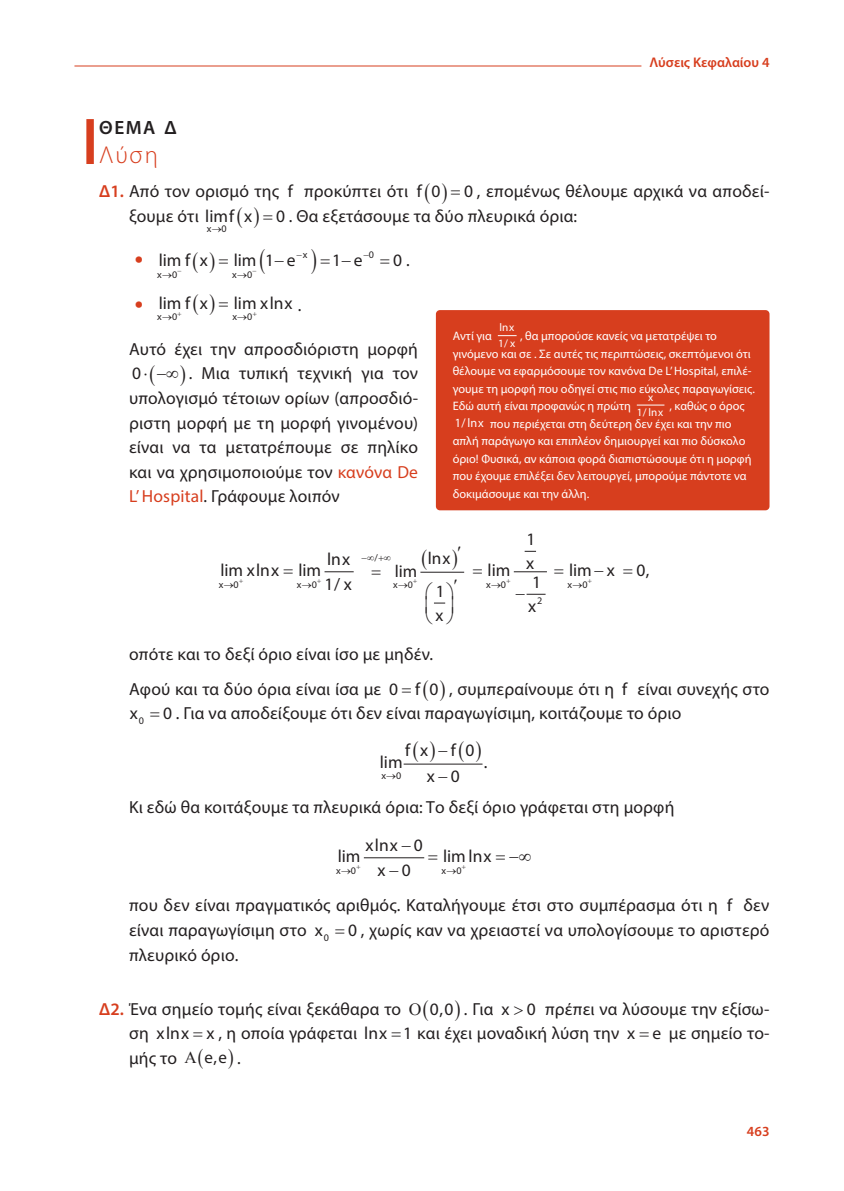
<style>
.page{position:relative;width:844px;height:1191px;background:#fff}
.page>*{position:absolute;margin:0;border:0;box-sizing:border-box;transform-origin:0 0}
.t1{font:300 24.5px "Myriad Pro";color:#d73e1e}
.t2{font:700 24.5px "Myriad Pro";color:#d73e1e}
.t3{font:600 19.25px "Myriad Pro";color:#231f20}
.t4{font:17.5px/24.5px "Myriad Pro";letter-spacing:.01em;color:#231f20}
.t5{font:17.15px/24px "Myriad Pro";color:#231f20}
.t6{font:16.97px "Myriad Pro";color:#231f20}
.t7{font:600 14px "Myriad Pro";color:#d73e1e}
.t8{font:12.25px/17.5px "Myriad Pro";color:#fff}
.t9{font:11.03px/15.6px "Myriad Pro";letter-spacing:.035em;color:#fff}
.t10{font:10.15px "Myriad Pro";color:#231f20}
.t11{font:9.97px "Myriad Pro";color:#231f20}
.t12{font:9.97px "Symbol";color:#231f20}
.s1{font-weight:600;color:#d73e1e}
.s2{color:#d73e1e}
.s3{font-size:12.42px}
.s4{font-size:17.5px}
</style>
<div class="page">
<hr style="left:74px;top:65px;width:567px;height:1px;background:#d73e1e">
<svg style="left:325px;top:571px;width:28px;height:1px"></svg>
<hr style="left:421px;top:572px;width:42px;height:1px;background:#231f20">
<hr style="left:514px;top:571px;width:32px;height:1px;background:#231f20">
<hr style="left:404px;top:763px;width:78px;height:1px;background:#231f20">
<hr style="left:364px;top:857px;width:59px;height:1px;background:#231f20">
<svg style="left:86px;top:119px;width:8px;height:45px"></svg>
<div style="left:436px;top:310px;width:333px;height:200px;background:#d73e1e;border-radius:4px"></div>
<svg style="left:498px;top:335px;width:18px;height:1px"></svg>
<svg style="left:637px;top:405px;width:26px;height:1px"></svg>
<svg style="left:434px;top:602px;width:12px;height:2px"></svg>
<svg style="left:526px;top:593px;width:19px;height:2px"></svg>
<p class="t7" style="left:649px;top:53px;width:121px">Λύσεις Κεφαλαίου 4</p>
<p class="t3" style="left:99px;top:115px;width:79px">ΘΕΜΑ Δ</p>
<h1 class="t1" style="left:99px;top:141px;width:60px">Λύση</h1>
<p class="t4" style="left:99px;top:179px;width:342px"><span class="s1">Δ1.</span> Από τον ορισμό της f προκύπτει ότι f 0</p>
<p class="t4" style="left:464px;top:179px;width:307px">0 , επομένως θέλουμε αρχικά να αποδεί-</p>
<p class="t4" style="left:129px;top:203px;width:125px">ξουμε ότι limf x</p>
<p class="t10" style="left:207px;top:222px;width:21px">x 0</p>
<p class="t4" style="left:276px;top:203px;width:302px">0 . Θα εξετάσουμε τα δύο πλευρικά όρια:</p>
<p class="t10" style="left:296px;top:249px;width:13px">−x</p>
<p class="t10" style="left:363px;top:249px;width:12px">−0</p>
<p class="t4" style="left:159px;top:248px;width:51px">limf x</p>
<p class="t4" style="left:234px;top:248px;width:63px">lim 1 e</p>
<p class="t4" style="left:332px;top:248px;width:32px">1 e</p>
<p class="t4" style="left:393px;top:248px;width:18px">0.</p>
<p class="t10" style="left:135px;top:311px;width:44px"><sup>•</sup> x0</p>
<h1 class="t2" style="left:135px;top:242px;width:10px">•</h1>
<p class="t10" style="left:157px;top:268px;width:21px">x 0</p>
<p class="t10" style="left:232px;top:268px;width:21px">x 0</p>
<p class="t4" style="left:159px;top:290px;width:51px">limf x</p>
<p class="t4" style="left:234px;top:290px;width:60px">lim xlnx</p>
<p class="t4" style="left:297px;top:292px;width:5px">.</p>
<p class="t4" style="left:129px;top:336px;width:290px;text-align:justify">Αυτό έχει την απροσδιόριστη μορφή 0 ⋅ −∞ . Μια τυπική τεχνική για τον υπολογισμό τέτοιων ορίων (απροσδιό&shy;ριστη μορφή με τη μορφή γινομένου) είναι να τα μετατρέπουμε σε πηλίκο και να χρησιμοποιούμε τον <span class="s2">κανόνα De L’ Hospital</span>. Γράφουμε λοιπόν</p>
<p class="t10" style="left:232px;top:311px;width:21px">x 0</p>
<p class="t4" style="left:327px;top:546px;width:25px">lnx</p>
<p class="t4" style="left:220px;top:558px;width:102px">lim xlnx lim</p>
<p class="t4" style="left:324px;top:571px;width:29px">1/x</p>
<p class="t10" style="left:219px;top:578px;width:21px">x 0</p>
<p class="t10" style="left:297px;top:578px;width:21px">x 0</p>
<p class="t11" style="left:374px;top:551px;width:5px">/</p>
<p class="t12" style="left:361px;top:551px;width:31px">−∞ ∞</p>
<p class="t5" style="left:394px;top:558px;width:24px">lim</p>
<p class="t11" style="left:393px;top:578px;width:21px">x 0</p>
<p class="t8" style="left:452px;top:327px;width:41px">Αντί για</p>
<p class="t9" style="left:498px;top:320px;width:19px">lnx<br>1/x</p>
<p class="t8" style="left:452px;top:327px;width:303px;text-indent:67px">, θα μπορούσε κανείς να μετατρέψει το γινόμενο και σε . Σε αυτές τις περιπτώσεις, σκεπτόμενοι ότι θέλουμε να εφαρμόσουμε τον κανόνα De L’ Hospital, επιλέ&shy;γουμε τη μορφή που οδηγεί στις πιο εύκολες παραγωγίσεις.<br>Εδώ αυτή είναι προφανώς η πρώτη</p>
<p class="t9" style="left:636px;top:389px;width:28px;text-align:center">x<br>1/lnx</p>
<p class="t8" style="left:452px;top:397px;width:300px;text-indent:216px">, καθώς ο όρος <span class="s3">1/ lnx</span> που περιέχεται στη δεύτερη δεν έχει και την πιο απλή παράγωγο και επιπλέον δημιουργεί και πιο δύσκολο όριο! Φυσικά, αν κάποια φορά διαπιστώσουμε ότι η μορφή που έχουμε επιλέξει δεν λειτουργεί, μπορούμε πάντοτε να δοκιμάσουμε και την άλλη.</p>
<p class="t5" style="left:427px;top:546px;width:24px">lnx</p>
<p class="t5" style="left:435px;top:578px;width:11px">1 x</p>
<p class="t4" style="left:487px;top:558px;width:24px">lim</p>
<p class="t10" style="left:486px;top:578px;width:21px">x 0</p>
<p class="t4" style="left:526px;top:526px;width:11px">1 x</p>
<p class="t4" style="left:569px;top:558px;width:47px">lim x</p>
<p class="t4" style="left:636px;top:558px;width:15px">0,</p>
<p class="t4" style="left:528px;top:569px;width:15px">1 x</p>
<p class="t10" style="left:567px;top:578px;width:21px">x 0</p>
<p class="t10" style="left:537px;top:594px;width:7px">2</p>
<p class="t4" style="left:129px;top:637px;width:641px;line-height:34.5px">οπότε και το δεξί όριο είναι ίσο με μηδέν.<br>Αφού και τα δύο όρια είναι ίσα με 0 f 0 , συμπεραίνουμε ότι η f είναι συνεχής στο</p>
<p class="t10" style="left:130px;top:714px;width:16px">0<sup>x</sup></p>
<p class="t4" style="left:163px;top:701px;width:520px">0 . Για να αποδείξουμε ότι δεν είναι παραγωγίσιμη, κοιτάζουμε το όριο</p>
<p class="t4" style="left:405px;top:737px;width:24px">f x</p>
<p class="t4" style="left:438px;top:737px;width:38px">−f 0</p>
<p class="t4" style="left:380px;top:750px;width:24px">lim</p>
<p class="t4" style="left:483px;top:750px;width:5px">.</p>
<p class="t4" style="left:386px;top:764px;width:75px">→ x0</p>
<p class="t4" style="left:129px;top:794px;width:546px">Κι εδώ θα κοιτάξουμε τα πλευρικά όρια: Το δεξί όριο γράφεται στη μορφή</p>
<p class="t10" style="left:381px;top:769px;width:21px">x 0</p>
<p class="t4" style="left:365px;top:832px;width:59px">xlnx 0</p>
<p class="t4" style="left:337px;top:843px;width:24px">lim</p>
<p class="t4" style="left:443px;top:843px;width:50px">lim lnx</p>
<p class="t4" style="left:377px;top:857px;width:34px">x 0</p>
<p class="t4" style="left:129px;top:893px;width:641px">που δεν είναι πραγματικός αριθμός. Καταλήγουμε έτσι στο συμπέρασμα ότι η f δεν είναι παραγωγίσιμη στο <sub>0</sub>x</p>
<p class="t10" style="left:336px;top:864px;width:21px">x 0</p>
<p class="t10" style="left:441px;top:864px;width:21px">x 0</p>
<p class="t4" style="left:348px;top:917px;width:423px">0 , χωρίς καν να χρειαστεί να υπολογίσουμε το αριστερό</p>
<p class="t4" style="left:129px;top:942px;width:111px">πλευρικό όριο.</p>
<p class="t4" style="left:99px;top:996px;width:303px"><span class="s1">Δ2.</span> Ένα σημείο τομής είναι ξεκάθαρα το</p>
<p class="t4" style="left:129px;top:996px;width:641px;text-align:justify;text-indent:300px">0,0 . Για x 0 πρέπει να λύσουμε την εξίσω&shy;ση xlnx x , η οποία γράφεται lnx 1 και έχει μοναδική λύση την x e με σημείο το&shy;μής το</p>
<p class="t6" style="left:204px;top:1047px;width:38px">e,e <span class="s4">.</span></p>
<p class="t7" style="left:746px;top:1122px;width:24px">463</p>
</div>
